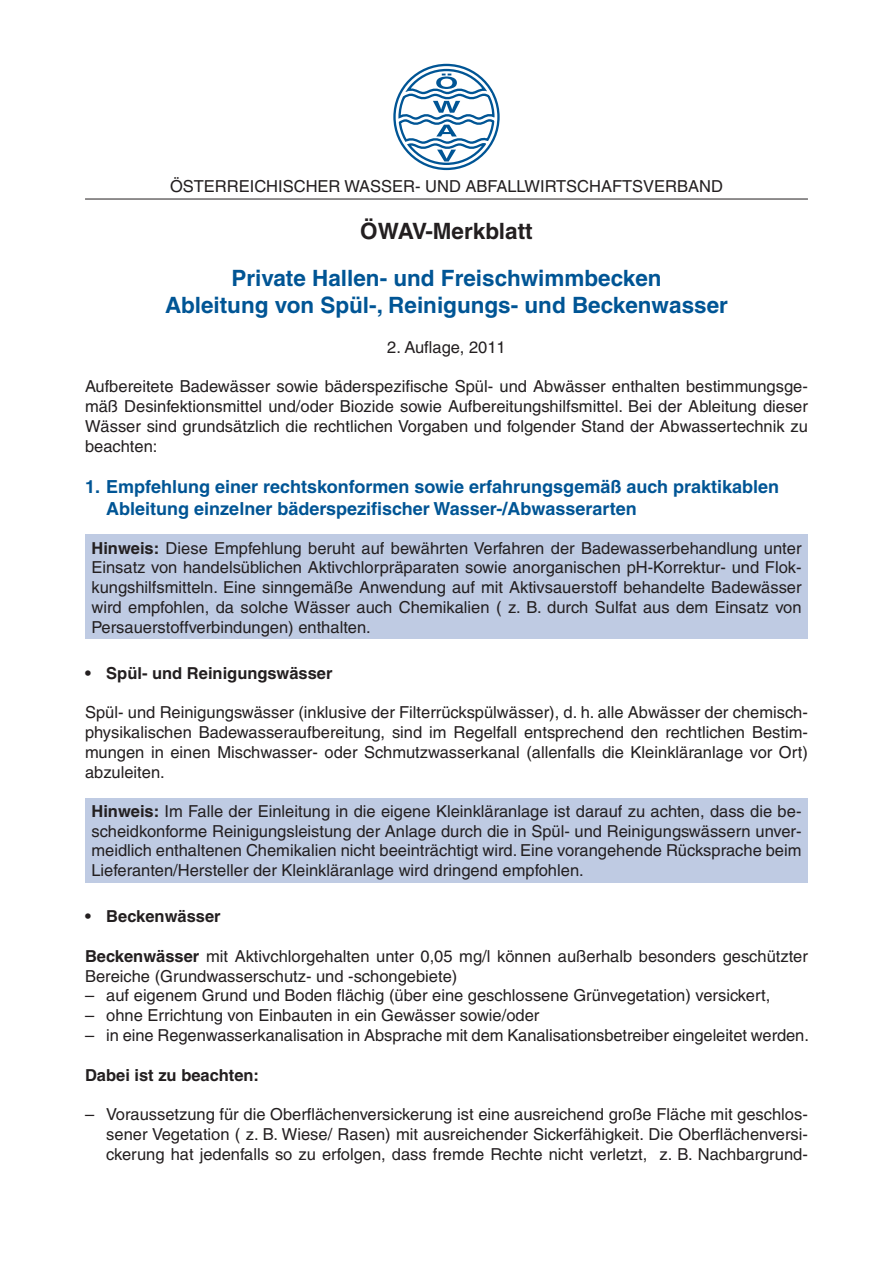
<style>
.page{position:relative;width:893px;height:1263px;background:#fff}
.page>*{position:absolute;margin:0;border:0;box-sizing:border-box;transform-origin:0 0}
.t1{font:700 22.5px/27px "Helvetica";color:#005595;text-align:center}
.t2{font:700 22.5px "Helvetica";color:#231f20}
.Überschrift_1{font:700 18px/21.6px "Helvetica";color:#005595}
.Aufzählung_1{font:16.5px/19.8px "Helvetica";color:#231f20;text-align:justify}
.Aufzählung_1-2{font:700 16.5px "Helvetica";color:#231f20}
.s1{font-weight:700}
</style>
<div class="page">
<svg style="left:393px;top:64px;width:107px;height:106px"></svg>
<hr style="left:85px;top:199px;width:723px;height:1px;background:#231f20">
<div style="left:85px;top:534px;width:723px;height:105px;background:#bfcbe3"></div>
<div style="left:85px;top:798px;width:723px;height:85px;background:#bfcbe3"></div>
<p class="Aufzählung_1" style="left:170px;top:177px;width:554px">ÖSTERREICHISCHER WASSER- UND ABFALLWIRTSCHAFTSVERBAND</p>
<p class="t2" style="left:360px;top:218px;width:174px">ÖWAV-Merkblatt</p>
<p class="t1" style="left:165px;top:264px;width:564px">Private Hallen- und Freischwimmbecken<br>Ableitung von Spül-, Reinigungs- und Beckenwasser</p>
<p class="Aufzählung_1" style="left:387px;top:337px;width:120px">2. Auflage, 2011</p>
<p class="Aufzählung_1" style="left:85px;top:377px;width:724px">Aufbereitete Badewässer sowie bäderspezifische Spül- und Abwässer enthalten bestimmungsge&shy;mäß Desinfektionsmittel und/oder Biozide sowie Aufbereitungshilfsmittel. Bei der Ableitung dieser Wässer sind grundsätzlich die rechtlichen Vorgaben und folgender Stand der Abwassertechnik zu beachten:</p>
<p class="Überschrift_1" style="left:106px;top:476px;width:674px;text-indent:-21px">1. Empfehlung einer rechtskonformen sowie erfahrungsgemäß auch praktikablen<br>Ableitung einzelner bäderspezifischer Wasser-/Abwasserarten</p>
<p class="Aufzählung_1" style="left:91px;top:538px;width:712px"><span class="s1">Hinweis:</span> Diese Empfehlung beruht auf bewährten Verfahren der Badewasserbehandlung unter Einsatz von handelsüblichen Aktivchlorpräparaten sowie anorganischen pH-Korrektur- und Floc&shy;kungshilfsmitteln. Eine sinngemäße Anwendung auf mit Aktivsauerstoff behandelte Badewässer wird empfohlen, da solche Wässer auch Chemikalien ( z. B. durch Sulfat aus dem Einsatz von Persauerstoffverbindungen) enthalten.</p>
<p class="Aufzählung_1-2" style="left:85px;top:663px;width:249px">• Spül- und Reinigungswässer</p>
<p class="Aufzählung_1" style="left:85px;top:703px;width:724px">Spül- und Reinigungswässer (inklusive der Filterrückspülwässer), d. h. alle Abwässer der chemisch&shy;physikalischen Badewasseraufbereitung, sind im Regelfall entsprechend den rechtlichen Bestim&shy;mungen in einen Mischwasser- oder Schmutzwasserkanal (allenfalls die Kleinkläranlage vor Ort) abzuleiten.</p>
<p class="Aufzählung_1" style="left:91px;top:801px;width:712px"><span class="s1">Hinweis:</span> Im Falle der Einleitung in die eigene Kleinkläranlage ist darauf zu achten, dass die be&shy;scheidkonforme Reinigungsleistung der Anlage durch die in Spül- und Reinigungswässern unver&shy;meidlich enthaltenen Chemikalien nicht beeinträchtigt wird. Eine vorangehende Rücksprache beim Lieferanten/Hersteller der Kleinkläranlage wird dringend empfohlen.</p>
<p class="Aufzählung_1-2" style="left:85px;top:906px;width:137px">• Beckenwässer</p>
<p class="Aufzählung_1" style="left:85px;top:946px;width:724px"><span class="s1">Beckenwässer</span> mit Aktivchlorgehalten unter 0,05 mg/l können außerhalb besonders geschützter<br>Bereiche (Grundwasserschutz- und -schongebiete)</p>
<p class="Aufzählung_1" style="left:85px;top:986px;width:687px">– auf eigenem Grund und Boden flächig (über eine geschlossene Grünvegetation) versickert,</p>
<p class="Aufzählung_1" style="left:85px;top:1005px;width:456px">– ohne Errichtung von Einbauten in ein Gewässer sowie/oder</p>
<p class="Aufzählung_1" style="left:85px;top:1025px;width:725px">– in eine Regenwasserkanalisation in Absprache mit dem Kanalisationsbetreiber eingeleitet werden.</p>
<p class="Aufzählung_1-2" style="left:85px;top:1065px;width:176px">Dabei ist zu beachten:</p>
<p class="Aufzählung_1" style="left:106px;top:1104px;width:703px;text-indent:-21px">– Voraussetzung für die Oberflächenversickerung ist eine ausreichend große Fläche mit geschlos&shy;sener Vegetation ( z. B. Wiese/ Rasen) mit ausreichender Sickerfähigkeit. Die Oberflächenversi&shy;ckerung hat jedenfalls so zu erfolgen, dass fremde Rechte nicht verletzt, z. B. Nachbargrund-</p>
</div>
